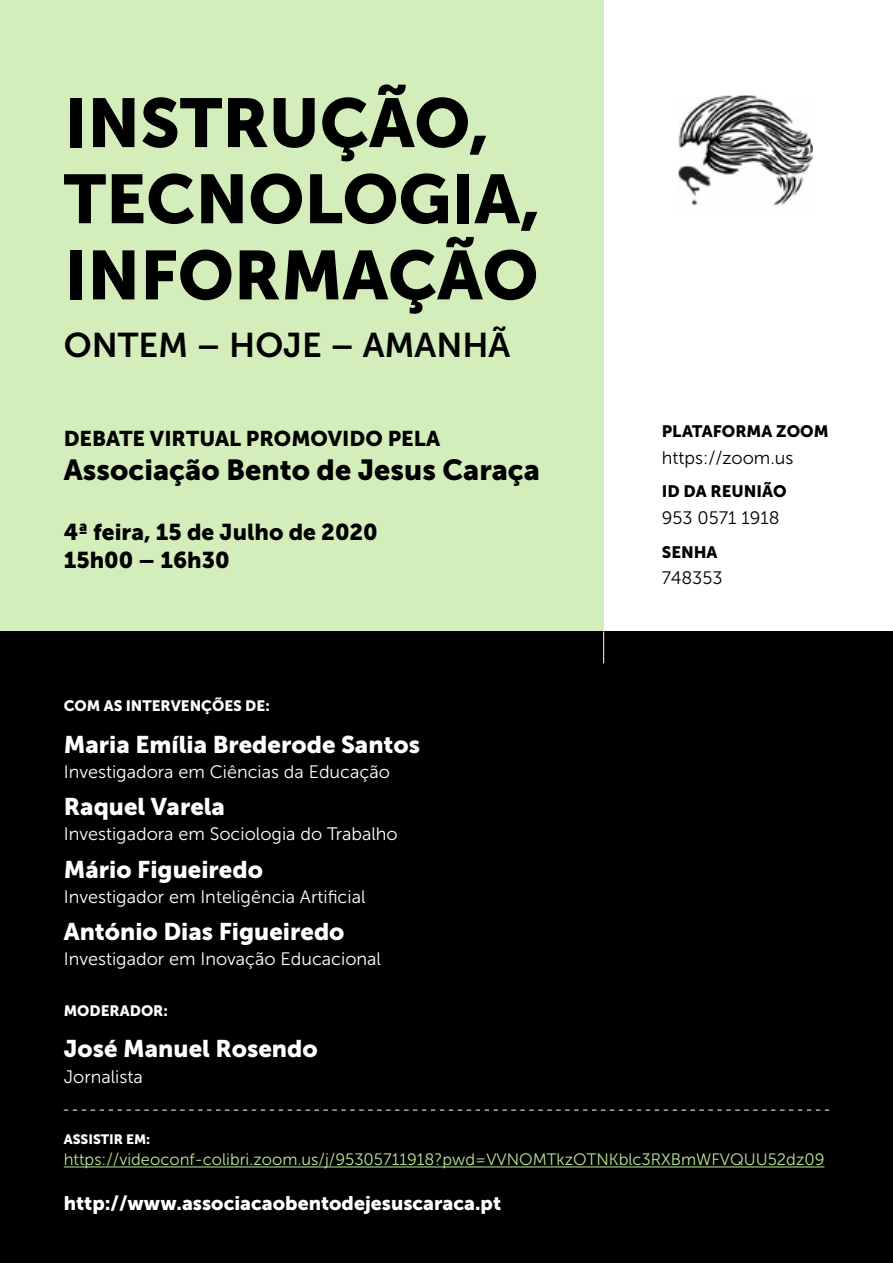
<style>
.page{position:relative;width:893px;height:1263px;background:#fff}
.page>*{position:absolute;margin:0;border:0;box-sizing:border-box;transform-origin:0 0}
.t1{font:68.55px/76.2px "Museo Sans 900";color:#000}
.t2{font:34.2px "Museo Sans 700";color:#000}
.t3{font:28.8px "Museo Sans 900";color:#000}
.t4{font:24px "Museo Sans 900";color:#fff}
.t5{font:22.8px/27.3px "Museo Sans 900";color:#000}
.t6{font:21.3px "Museo Sans 900";color:#000}
.t7{font:19.5px "Museo Sans 900";color:#fff}
.t8{font:18px "Museo Sans 300";color:#fff}
.t9{font:18px "Museo Sans 300";color:#000}
.t10{font:16.5px "Museo Sans 300";color:#bce697}
.t11{font:16.5px "Museo Sans 900";color:#000}
.t12{font:15px "Museo Sans 900";color:#fff}
.t13{font:13.5px "Museo Sans 900";color:#fff}
</style>
<div class="page">
<div style="left:0;top:0;width:604px;height:631px;background:#d4eebb"></div>
<div style="left:0;top:631px;width:893px;height:632px;background:#000"></div>
<hr style="left:64px;top:1166px;width:760px;height:1px;background:#bce697">
<img style="left:679px;top:96px;width:133px;height:110px">
<svg style="left:64px;top:1110px;width:765px;height:1px"></svg>
<hr style="left:603px;top:631px;width:1px;height:32px;background:#fff">
<h1 class="t1" style="left:64px;top:85px;width:478px">INSTRUÇÃO,<br>TECNOLOGIA,<br>INFORMAÇÃO</h1>
<h2 class="t2" style="left:64px;top:326px;width:448px">ONTEM – HOJE – AMANHÃ</h2>
<p class="t6" style="left:64px;top:426px;width:378px">DEBATE VIRTUAL PROMOVIDO PELA</p>
<h3 class="t3" style="left:64px;top:454px;width:478px">Associação Bento de Jesus Caraça</h3>
<p class="t5" style="left:64px;top:519px;width:316px">4ª feira, 15 de Julho de 2020<br>15h00 – 16h30</p>
<p class="t12" style="left:64px;top:697px;width:208px">COM AS INTERVENÇÕES DE:</p>
<h3 class="t4" style="left:64px;top:730px;width:358px">Maria Emília Brederode Santos</h3>
<p class="t8" style="left:64px;top:762px;width:328px">Investigadora em Ciências da Educação</p>
<h3 class="t4" style="left:64px;top:793px;width:163px">Raquel Varela</h3>
<p class="t8" style="left:64px;top:824px;width:335px">Investigadora em Sociologia do Trabalho</p>
<h3 class="t4" style="left:64px;top:855px;width:201px">Mário Figueiredo</h3>
<p class="t8" style="left:64px;top:887px;width:303px">Investigador em Inteligência Artificial</p>
<h3 class="t4" style="left:64px;top:918px;width:282px">António Dias Figueiredo</h3>
<p class="t8" style="left:64px;top:949px;width:319px">Investigador em Inovação Educacional</p>
<p class="t12" style="left:64px;top:1002px;width:106px">MODERADOR:</p>
<h3 class="t4" style="left:64px;top:1035px;width:255px">José Manuel Rosendo</h3>
<p class="t8" style="left:64px;top:1066px;width:81px">Jornalista</p>
<p class="t11" style="left:662px;top:422px;width:168px">PLATAFORMA ZOOM</p>
<p class="t9" style="left:662px;top:448px;width:133px">https://zoom.us</p>
<p class="t11" style="left:662px;top:482px;width:126px">ID DA REUNIÃO</p>
<p class="t9" style="left:662px;top:508px;width:119px">953 0571 1918</p>
<p class="t11" style="left:662px;top:542px;width:57px">SENHA</p>
<p class="t9" style="left:662px;top:568px;width:62px">748353</p>
<p class="t13" style="left:64px;top:1131px;width:88px">ASSISTIR EM:</p>
<p class="t10" style="left:64px;top:1151px;width:762px">https://videoconf-colibri.zoom.us/j/95305711918?pwd=VVNOMTkzOTNKblc3RXBmWFVQUU52dz09</p>
<p class="t7" style="left:64px;top:1192px;width:439px">http://www.associacaobentodejesuscaraca.pt</p>
</div>
